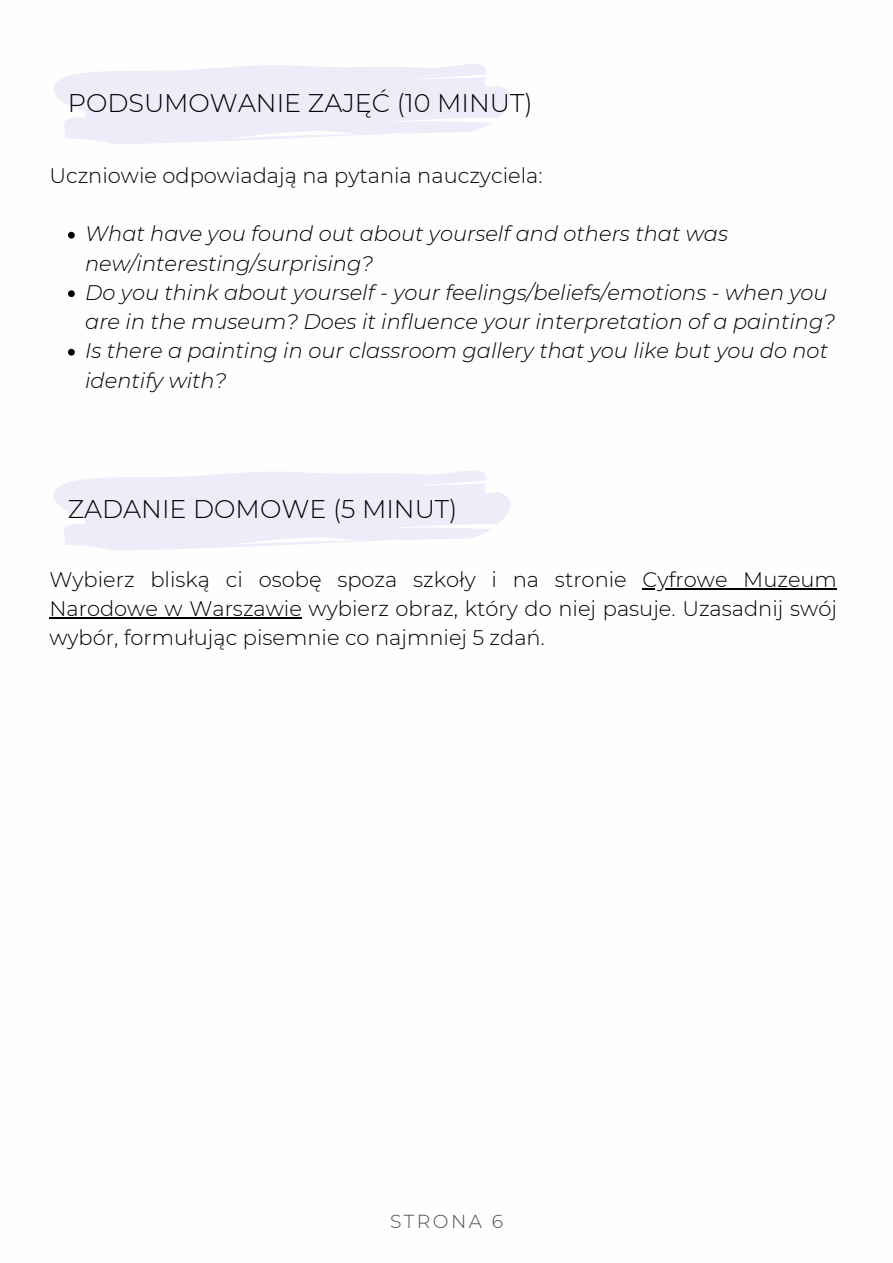
<style>
.page{position:relative;width:893px;height:1263px;background:#fff}
.page>*{position:absolute;margin:0;border:0;box-sizing:border-box;transform-origin:0 0}
.t1{font:300 25.5px "Montserrat";color:#000}
.t2{font:italic 300 21px/29.2px "Montserrat";color:#000}
.t3{font:300 21px/29.2px "Montserrat";color:#000;text-align:justify}
.t4{font:300 18.83px "Montserrat";letter-spacing:.13em;color:#515050}
</style>
<div class="page">
<svg style="left:53px;top:470px;width:458px;height:81px;fill:#edecf9"></svg>
<svg style="left:53px;top:64px;width:458px;height:80px;fill:#edecf9"></svg>
<svg style="left:68px;top:232px;width:7px;height:7px"></svg>
<svg style="left:68px;top:290px;width:7px;height:7px"></svg>
<svg style="left:68px;top:349px;width:7px;height:7px"></svg>
<hr style="left:642px;top:588px;width:195px;height:2px;background:#000">
<hr style="left:49px;top:617px;width:253px;height:2px;background:#000">
<h1 class="t1" style="left:68px;top:87px;width:466px">PODSUMOWANIE ZAJĘĆ (10 MINUT)</h1>
<h2 class="t3" style="left:49px;top:161px;width:495px">Uczniowie odpowiadają na pytania nauczyciela:</h2>
<p class="t2" style="left:85px;top:219px;width:644px">What have you found out about yourself and others that was new/interesting/surprising?</p>
<p class="t2" style="left:85px;top:278px;width:751px">Do you think about yourself - your feelings/beliefs/emotions - when you are in the museum? Does it influence your interpretation of a painting?</p>
<p class="t2" style="left:85px;top:336px;width:744px">Is there a painting in our classroom gallery that you like but you do not identify with?</p>
<p class="t1" style="left:68px;top:494px;width:391px">ZADANIE DOMOWE (5 MINUT)</p>
<h1 class="t3" style="left:49px;top:565px;width:789px;text-indent:593px">Cyfrowe Muzeum Narodowe w Warszawie wybierz obraz, który do niej pasuje. Uzasadnij swój wybór, formułując pisemnie co najmniej 5 zdań.</h1>
<p class="t3" style="left:49px;top:565px;width:579px">Wybierz bliską ci osobę spoza szkoły i na stronie</p>
<h2 class="t4" style="left:390px;top:1210px;width:115px">STRONA 6</h2>
</div>
